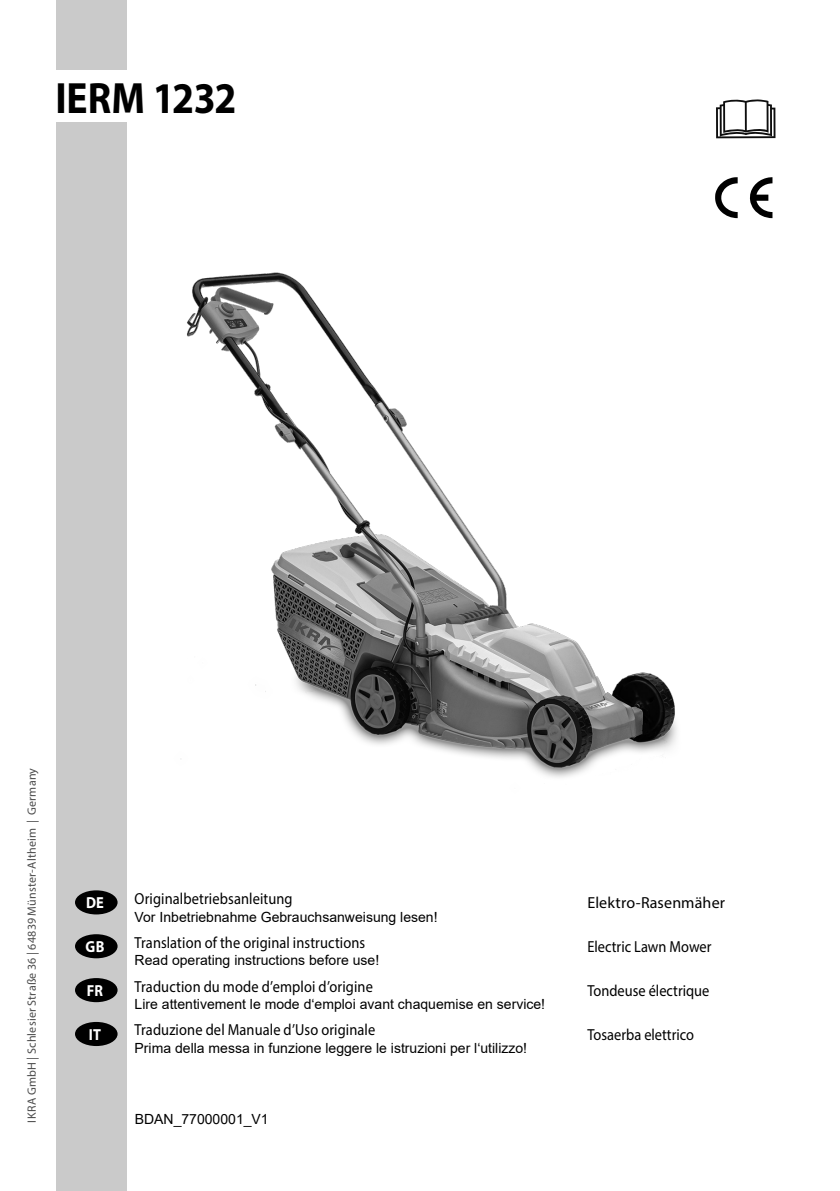
<style>
.page{position:relative;width:840px;height:1191px;background:#fff}
.page>*{position:absolute;margin:0;border:0;box-sizing:border-box;transform-origin:0 0}
.t1{font:700 44px "Myriad Pro";color:#000;scale:.9 1}
.t2{font:16px "Myriad Pro";letter-spacing:.005em;color:#000;scale:.9 1}
.t3{font:16px "Myriad Pro";letter-spacing:.005em;color:#000}
.t4{font:700 16px "Myriad Pro";letter-spacing:.01em;color:#fff;scale:.9 1}
.t5{font:14px "Arial";color:#000}
.t6{font:12px "Myriad Pro";letter-spacing:.015em;color:#4c4c4c}
</style>
<div class="page">
<div style="left:57px;top:0;width:70px;height:1191px;background:#cacaca"></div>
<div style="left:55px;top:71px;width:588px;height:51px;background:#fff"></div>
<svg style="left:749px;top:177px;width:23px;height:41px"></svg>
<svg style="left:715px;top:177px;width:22px;height:41px"></svg>
<svg style="left:716px;top:99px;width:59px;height:39px"></svg>
<div style="left:75px;top:890px;width:42px;height:24px;background:#000;border-radius:50%"></div>
<div style="left:75px;top:934px;width:42px;height:24px;background:#000;border-radius:50%"></div>
<div style="left:75px;top:978px;width:42px;height:24px;background:#000;border-radius:50%"></div>
<div style="left:75px;top:1022px;width:42px;height:24px;background:#000;border-radius:50%"></div>
<img style="left:180px;top:272px;width:497px;height:506px">
<h1 class="t1" style="left:55px;top:69px;width:203px">IERM 1232</h1>
<p class="t6" style="left:25px;top:1122px;width:356px;rotate:-90deg">IKRA GmbH | Schlesier Straße 36 | 64839 Münster-Altheim | Germany</p>
<p class="t4" style="left:86px;top:892px;width:21px">DE</p>
<p class="t2" style="left:134px;top:888px;width:177px">Originalbetriebsanleitung</p>
<p class="t5" style="left:134px;top:907px;width:304px">Vor Inbetriebnahme Gebrauchsanweisung lesen!</p>
<p class="t3" style="left:587px;top:893px;width:139px">Elektro-Rasenmäher</p>
<p class="t4" style="left:86px;top:936px;width:22px">GB</p>
<p class="t2" style="left:134px;top:932px;width:258px">Translation of the original instructions</p>
<p class="t5" style="left:134px;top:950px;width:246px">Read operating instructions before use!</p>
<p class="t2" style="left:587px;top:937px;width:139px">Electric Lawn Mower</p>
<p class="t4" style="left:87px;top:980px;width:19px">FR</p>
<p class="t2" style="left:134px;top:976px;width:266px">Traduction du mode d’emploi d’origine</p>
<p class="t5" style="left:134px;top:994px;width:412px">Lire attentivement le mode d‘emploi avant chaquemise en service!</p>
<p class="t2" style="left:587px;top:981px;width:137px">Tondeuse électrique</p>
<p class="t4" style="left:89px;top:1024px;width:15px">IT</p>
<p class="t2" style="left:134px;top:1020px;width:269px">Traduzione del Manuale d’Uso originale</p>
<p class="t5" style="left:134px;top:1038px;width:394px">Prima della messa in funzione leggere le istruzioni per l‘utilizzo!</p>
<p class="t2" style="left:587px;top:1024px;width:120px">Tosaerba elettrico</p>
<p class="t5" style="left:135px;top:1109px;width:135px">BDAN_77000001_V1</p>
</div>
